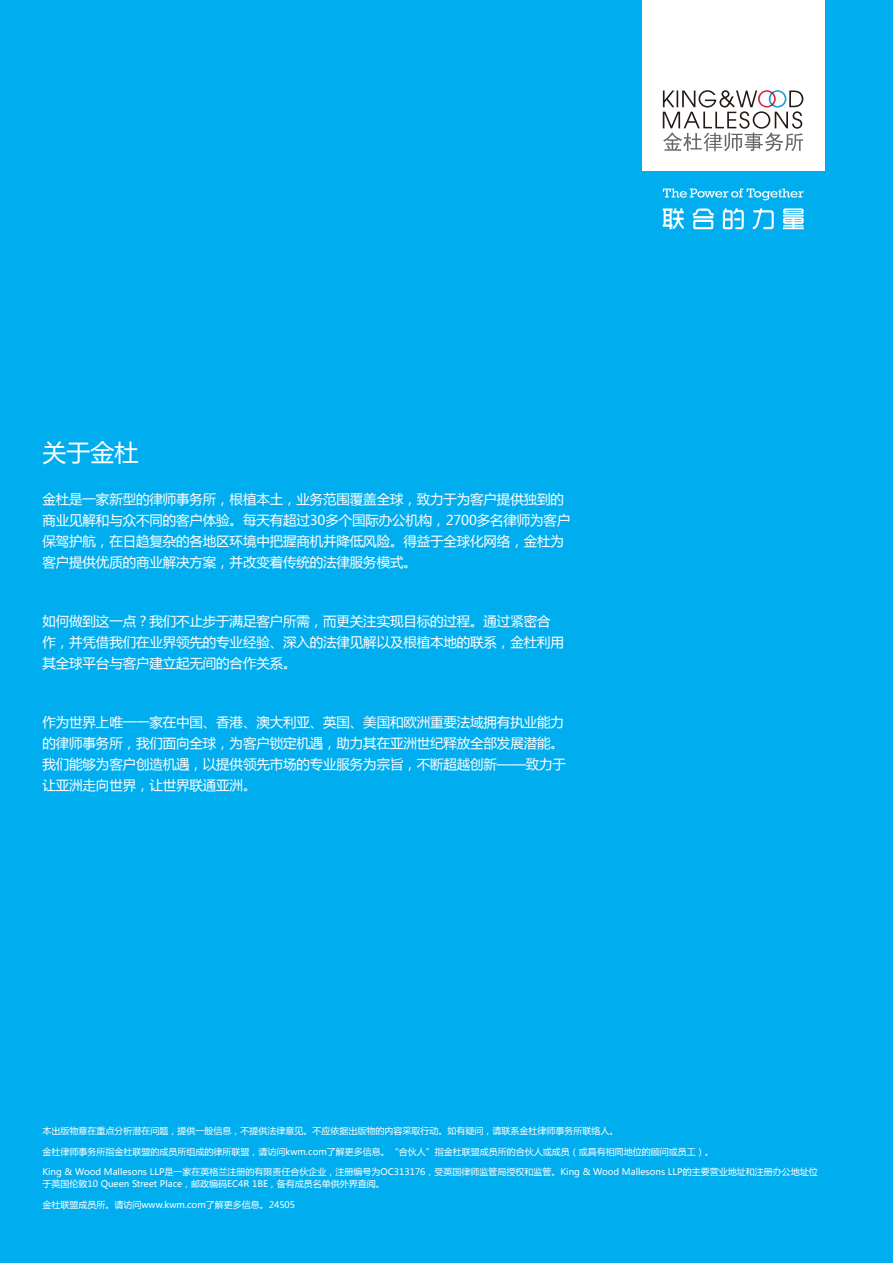
<style>
.page{position:relative;width:893px;height:1263px;background:#00aeef}
.page>*{position:absolute;margin:0;border:0;box-sizing:border-box;transform-origin:0 0}
.t1{font:24px "Microsoft Ya Hei";color:#fff}
.t2{font:13.5px/21px "Microsoft Ya Hei";letter-spacing:-.01em;color:#fff}
.t3{font:300 10.5px "Helvetica Neue LT Std";color:#fff}
.t4{font:9px/12px "Microsoft Ya Hei";color:#fff}
</style>
<div class="page">
<div style="left:642px;top:0;width:183px;height:170px;background:#fff"></div>
<svg style="left:663px;top:90px;width:140px;height:61px"></svg>
<svg style="left:663px;top:188px;width:141px;height:12px"></svg>
<svg style="left:663px;top:208px;width:21px;height:21px"></svg>
<svg style="left:693px;top:208px;width:21px;height:21px"></svg>
<svg style="left:723px;top:208px;width:21px;height:21px"></svg>
<svg style="left:753px;top:208px;width:21px;height:21px"></svg>
<svg style="left:783px;top:208px;width:21px;height:21px"></svg>
<h1 class="t1" style="left:43px;top:437px;width:97px">关于金杜</h1>
<p class="t2" style="left:43px;top:488px;width:529px">金杜是一家新型的律师事务所，根植本土，业务范围覆盖全球，致力于为客户提供独到的商业见解和与众不同的客户体验。每天有超过30多个国际办公机构，2700多名律师为客户保驾护航，在日趋复杂的各地区环境中把握商机并降低风险。得益于全球化网络，金杜为客户提供优质的商业解决方案，并改变着传统的法律服务模式。</p>
<p class="t2" style="left:43px;top:610px;width:523px">如何做到这一点？我们不止步于满足客户所需，而更关注实现目标的过程。通过紧密合作，并凭借我们在业界领先的专业经验、深入的法律见解以及根植本地的联系，金杜利用其全球平台与客户建立起无间的合作关系。</p>
<p class="t2" style="left:43px;top:711px;width:525px">作为世界上唯一一家在中国、香港、澳大利亚、英国、美国和欧洲重要法域拥有执业能力的律师事务所，我们面向全球，为客户锁定机遇，助力其在亚洲世纪释放全部发展潜能。我们能够为客户创造机遇，以提供领先市场的专业服务为宗旨，不断超越创新——致力于让亚洲走向世界，让世界联通亚洲。</p>
<p class="t4" style="left:43px;top:1125px;width:577px">本出版物意在重点分析潜在问题，提供一般信息，不提供法律意见。不应依据出版物的内容采取行动。如有疑问，请联系金杜律师事务所联络人。</p>
<p class="t4" style="left:43px;top:1145px;width:673px">金杜律师事务所指金杜联盟的成员所组成的律所联盟，请访问kwm.com了解更多信息。“合伙人”指金杜联盟成员所的合伙人或成员（或具有相同地位的顾问或员工）。</p>
<p class="t4" style="left:43px;top:1166px;width:777px">King &amp; Wood Mallesons LLP是一家在英格兰注册的有限责任合伙企业，注册编号为OC313176，受英国律师监管局授权和监管。King &amp; Wood Mallesons LLP的主要营业地址和注册办公地址位于英国伦敦10 Queen Street Place，邮政编码EC4R 1BE，备有成员名单供外界查阅。</p>
<p class="t4" style="left:43px;top:1198px;width:254px">金杜联盟成员所。请访问www.kwm.com了解更多信息。24505</p>
<p class="t3" style="left:43px;top:1197px;width:31px">22772</p>
</div>
